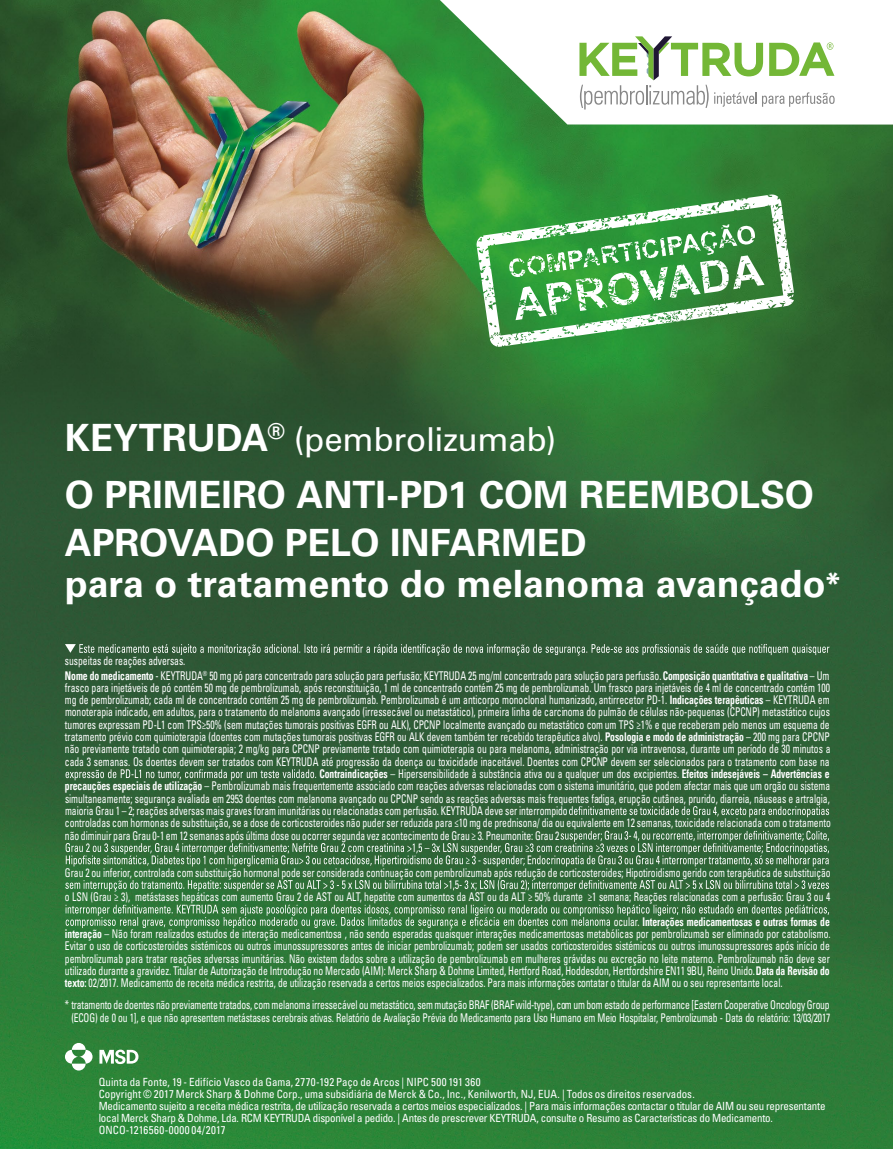
<style>
.page{position:relative;width:893px;height:1149px;background:#fff}
.page>*{position:absolute;margin:0;border:0;box-sizing:border-box;transform-origin:0 0}
.t1{font:700 37.5px/48px "Univers LT Std";color:#fff}
.t2{font:33px "Univers LT Std";letter-spacing:-.01em;color:#fff}
.t3{font:condensed 12px/12.3px "Univers LT Std";letter-spacing:-.005em;color:#fff;scale:.8 1}
.t4{font:700 condensed 12px "Univers";letter-spacing:-.005em;color:#fff;scale:.8 1}
.t5{font:condensed 11.25px/12px "Univers LT Std";letter-spacing:-.02em;color:#fff}
.s1{font-weight:700;font-size:37.5px}
.s2{font-size:30px}
.s3{font-family:"Univers";font-weight:700}
.s4{font-family:"Univers LT Std";font-weight:400}
</style>
<div class="page">
<img style="left:0;top:0;width:893px;height:1148px">
<svg style="left:440px;top:0;width:453px;height:124px"></svg>
<svg style="left:579px;top:36px;width:256px;height:73px"></svg>
<svg style="left:72px;top:1042px;width:14px;height:7px"></svg>
<svg style="left:72px;top:1063px;width:14px;height:7px"></svg>
<svg style="left:65px;top:1049px;width:13px;height:14px"></svg>
<svg style="left:79px;top:1049px;width:14px;height:14px"></svg>
<svg style="left:99px;top:1049px;width:39px;height:14px"></svg>
<svg style="left:477px;top:194px;width:317px;height:153px"></svg>
<svg style="left:788px;top:294px;width:6px;height:3px"></svg>
<svg style="left:509px;top:224px;width:255px;height:108px"></svg>
<svg style="left:65px;top:644px;width:764px;height:11px;background:#5a7c60"></svg>
<svg style="left:66px;top:769px;width:250px;height:11px;background:#597f5f"></svg>
<svg style="left:569px;top:805px;width:260px;height:12px;background:#58815e"></svg>
<svg style="left:66px;top:830px;width:763px;height:36px;background:#4e7d54"></svg>
<svg style="left:65px;top:879px;width:764px;height:12px;background:#54875b"></svg>
<svg style="left:66px;top:904px;width:763px;height:24px;background:#508857"></svg>
<h2 class="t2" style="left:65px;top:420px;width:493px"><span class="s1">KEYTRUDA</span><sup>®</sup> (pembrolizumab)</h2>
<h1 class="t1" style="left:65px;top:471px;width:751px">O PRIMEIRO ANTI-PD1 COM REEMBOLSO<br>APROVADO PELO INFARMED</h1>
<h1 class="t1" style="left:65px;top:560px;width:778px">para o tratamento do melanoma avançado<span class="s2">*</span></h1>
<p class="t3" style="left:65px;top:653px;width:957px;line-height:14.4px">suspeitas de reações adversas.<br><span class="s3">Nome do medicamento</span> - KEYTRUDA<sup>®</sup> 50 mg pó para concentrado para solução para perfusão; KEYTRUDA 25 mg/ml concentrado para solução para perfusão.<span class="s3">Composição quantitativa e qualitativa</span> – Um</p>
<p class="t3" style="left:65px;top:681px;width:958px">frasco para injetáveis de pó contém 50 mg de pembrolizumab, após reconstituição, 1 ml de concentrado contém 25 mg de pembrolizumab. Um frasco para injetáveis de 4 ml de concentrado contém 100</p>
<p class="t3" style="left:65px;top:693px;width:957px">mg de pembrolizumab; cada ml de concentrado contém 25 mg de pembrolizumab. Pembrolizumab é um anticorpo monoclonal humanizado, antirrecetor PD-1. <span class="s3">Indicações terapêuticas</span> – KEYTRUDA em</p>
<p class="t3" style="left:65px;top:705px;width:958px">monoterapia indicado, em adultos, para o tratamento do melanoma avançado (irressecável ou metastático), primeira linha de carcinoma do pulmão de células não-pequenas (CPCNP) metastático cujos</p>
<p class="t3" style="left:65px;top:718px;width:957px">tumores expressam PD-L1 com TPS≥50% (sem mutações tumorais positivas EGFR ou ALK), CPCNP localmente avançado ou metastático com um TPS ≥1% e que receberam pelo menos um esquema de</p>
<p class="t3" style="left:65px;top:730px;width:957px">tratamento prévio com quimioterapia (doentes com mutações tumorais positivas EGFR ou ALK devem também ter recebido terapêutica alvo). <span class="s3">Posologia e modo de administração</span> – 200 mg para CPCNP</p>
<p class="t3" style="left:65px;top:742px;width:958px">não previamente tratado com quimioterapia; 2 mg/kg para CPCNP previamente tratado com quimioterapia ou para melanoma, administração por via intravenosa, durante um período de 30 minutos a</p>
<p class="t3" style="left:65px;top:754px;width:957px">cada 3 semanas. Os doentes devem ser tratados com KEYTRUDA até progressão da doença ou toxicidade inaceitável. Doentes com CPCNP devem ser selecionados para o tratamento com base na</p>
<p class="t3" style="left:320px;top:767px;width:639px"><span class="s3">Contraindicações</span> – Hipersensibilidade à substância ativa ou a qualquer um dos excipientes. <span class="s3">Efeitos indesejáveis – Advertências e</span></p>
<p class="t3" style="left:65px;top:779px;width:958px"><span class="s3">precauções especiais de utilização</span> – Pembrolizumab mais frequentemente associado com reações adversas relacionadas com o sistema imunitário, que podem afectar mais que um orgão ou sistema</p>
<p class="t3" style="left:65px;top:791px;width:958px">simultaneamente; segurança avaliada em 2953 doentes com melanoma avançado ou CPCNP sendo as reações adversas mais frequentes fadiga, erupção cutânea, prurido, diarreia, náuseas e artralgia,</p>
<p class="t3" style="left:65px;top:804px;width:630px">maioria Grau 1 – 2; reações adversas mais graves foram imunitárias ou relacionadas com perfusão. KEYTRUDA deve ser interrompido</p>
<p class="t3" style="left:65px;top:816px;width:959px">controladas com hormonas de substituição, se a dose de corticosteroides não puder ser reduzida para ≤10 mg de prednisona/ dia ou equivalente em 12 semanas, toxicidade relacionada com o tratamento</p>
<p class="t3" style="left:65px;top:828px;width:620px">não diminuir para Grau 0-1 em 12 semanas após última dose ou ocorrer segunda vez acontecimento de Grau ≥ 3. Pneumonite: Grau 2</p>
<p class="t3" style="left:65px;top:859px;width:959px;line-height:24.6px">Grau 2 ou inferior, controlada com substituição hormonal pode ser considerada continuação com pembrolizumab após redução de corticosteroides; Hipotiroidismo gerido com terapêutica de substituição o LSN (Grau ≥ 3), metástases hepáticas com aumento Grau 2 de AST ou ALT, hepatite com aumentos da AST ou da ALT ≥ 50% durante ≥1 semana; Reações relacionadas com a perfusão: Grau 3 ou 4</p>
<p class="t4" style="left:614px;top:913px;width:272px"><span class="s4">ocular.</span> Interações medicamentosas e outras formas de</p>
<p class="t3" style="left:65px;top:927px;width:958px;text-align:justify"><span class="s3">interação</span> – Não foram realizados estudos de interação medicamentosa , não sendo esperadas quaisquer interações medicamentosas metabólicas por pembrolizumab ser eliminado por catabolismo.<br>Evitar o uso de corticosteroides sistémicos ou outros imunossupressores antes de iniciar pembrolizumab; podem ser usados corticosteroides sistémicos ou outros imunossupressores após início de pembrolizumab para tratar reações adversas imunitárias. Não existem dados sobre a utilização de pembrolizumab em mulheres grávidas ou excreção no leite materno. Pembrolizumab não deve ser utilizado durante a gravidez. Titular de Autorização de Introdução no Mercado (AIM): Merck Sharp &amp; Dohme Limited, Hertford Road, Hoddesdon, Hertfordshire EN11 9BU, Reino Unido.<span class="s3">Data da Revisão do texto:</span> 02/2017. Medicamento de receita médica restrita, de utilização reservada a certos meios especializados. Para mais informações contatar o titular da AIM ou o seu representante local.</p>
<p class="t3" style="left:65px;top:998px;width:958px;line-height:12.8px;text-align:center">* tratamento de doentes não previamente tratados, com melanoma irressecável ou metastático, sem mutação BRAF (BRAF wild-type), com um bom estado de performance [Eastern Cooperative Oncology Group (ECOG) de 0 ou 1], e que não apresentem metástases cerebrais ativas. Relatório de Avaliação Prévia do Medicamento para Uso Humano em Meio Hospitalar, Pembrolizumab - Data do relatório: 13/03/2017</p>
<p class="t5" style="left:99px;top:1075px;width:728px">Quinta da Fonte, 19 - Edifício Vasco da Gama, 2770-192 Paço de Arcos | NIPC 500 191 360<br>Copyright © 2017 Merck Sharp &amp; Dohme Corp., uma subsidiária de Merck &amp; Co., Inc., Kenilworth, NJ, EUA. | Todos os direitos reservados.<br>Medicamento sujeito a receita médica restrita, de utilização reservada a certos meios especializados. | Para mais informações contactar o titular de AIM ou seu representante local Merck Sharp &amp; Dohme, Lda. RCM KEYTRUDA disponível a pedido. | Antes de prescrever KEYTRUDA, consulte o Resumo as Características do Medicamento.<br>ONCO-1216560-0000 04/2017</p>
</div>
